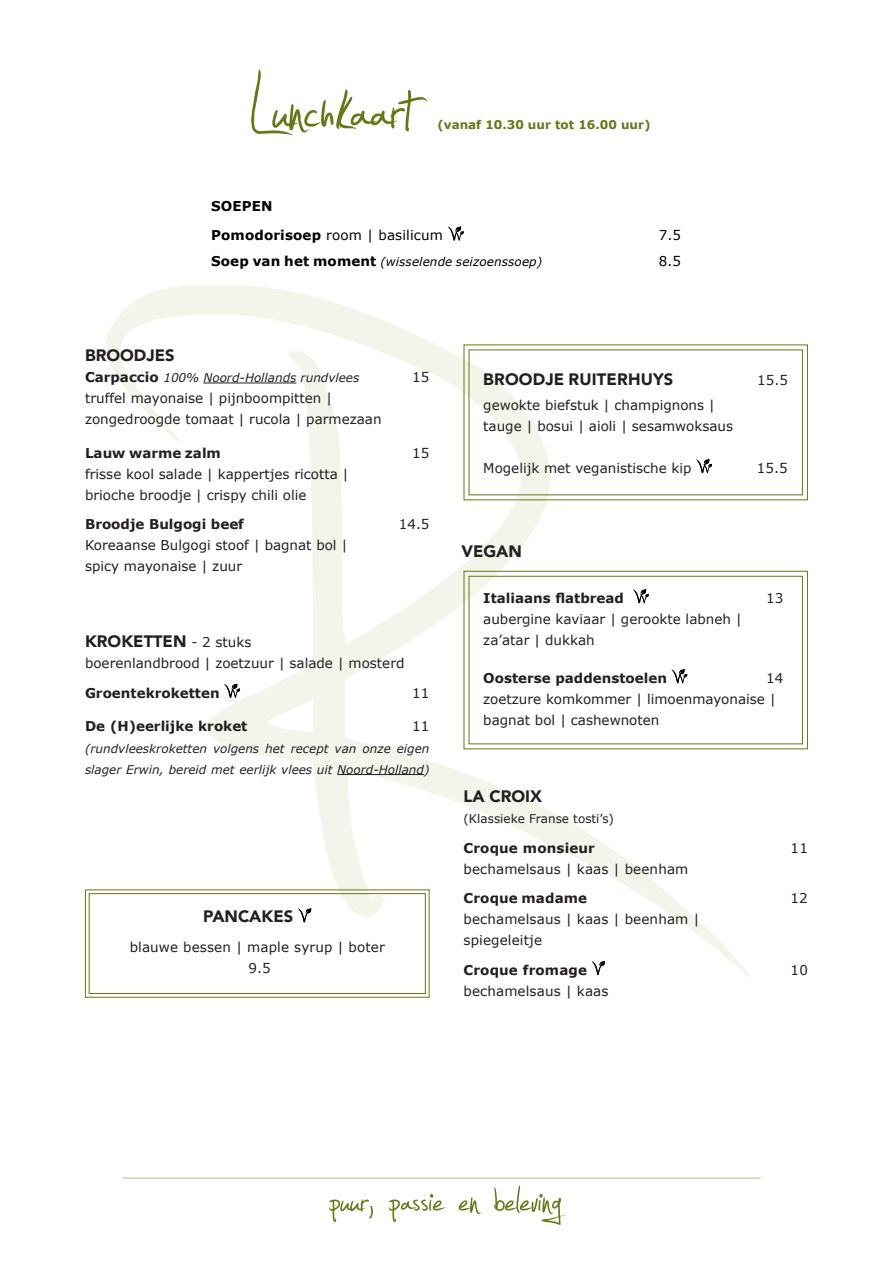
<style>
.page{position:relative;width:893px;height:1263px;background:#fff}
.page>*{position:absolute;margin:0;border:0;box-sizing:border-box;transform-origin:0 0}
.t1{font:135px "Jellyka Estryas Handwriting";color:#677717}
.t2{font:79.2px "Jellyka Estryas Handwriting";color:#677717}
.t3{font:900 16.5px "Avenir";color:#231f20}
.t4{font:13.5px/21px "Verdana";color:#231f20}
.t5{font:700 13.5px "Verdana";color:#231f20}
.t6{font:700 13.5px/29.5px "Verdana";letter-spacing:.01em;color:#000001}
.t7{font:13.5px "Verdana";color:#000001}
.t8{font:italic 12px/21px "Verdana";color:#231f20}
.t9{font:italic 12px "Verdana";letter-spacing:.01em;color:#000001}
.t10{font:700 12px "Verdana";color:#677717}
.t11{font:12px "Verdana";color:#231f20}
.s1{font-weight:400}
.s2{font-weight:700;font-style:normal;font-size:13.5px}
.s3{font-family:"Verdana";font-weight:400;font-size:13.5px}
</style>
<div class="page">
<hr style="left:123px;top:1177px;width:637px;height:1px;background:#bdc497">
<svg style="left:106px;top:285px;width:643px;height:692px"></svg>
<svg style="left:463px;top:344px;width:345px;height:157px"></svg>
<svg style="left:448px;top:226px;width:16px;height:14px"></svg>
<hr style="left:203px;top:383px;width:93px;height:1px;background:#231f20">
<hr style="left:337px;top:774px;width:87px;height:1px;background:#231f20">
<svg style="left:224px;top:684px;width:16px;height:14px"></svg>
<svg style="left:592px;top:961px;width:13px;height:14px"></svg>
<svg style="left:696px;top:459px;width:16px;height:14px"></svg>
<svg style="left:85px;top:889px;width:345px;height:109px"></svg>
<svg style="left:463px;top:570px;width:345px;height:180px"></svg>
<div style="left:468px;top:576px;width:335px;height:168px;border:1px solid #677717"></div>
<svg style="left:633px;top:589px;width:16px;height:14px"></svg>
<svg style="left:672px;top:669px;width:15px;height:14px"></svg>
<h1 class="t1" style="left:248px;top:53px;width:165px">Lunchkaart</h1>
<p class="t10" style="left:437px;top:117px;width:215px">(vanaf 10.30 uur tot 16.00 uur)</p>
<p class="t6" style="left:211px;top:191px;width:233px">SOEPEN<br>Pomodorisoep <span class="s1">room | basilicum</span></p>
<p class="t7" style="left:659px;top:227px;width:24px">7.5</p>
<p class="t9" style="left:211px;top:254px;width:333px"><span class="s2">Soep van het moment</span> (wisselende seizoenssoep)</p>
<p class="t7" style="left:659px;top:252px;width:24px">8.5</p>
<p class="t3" style="left:85px;top:341px;width:91px">BROODJES</p>
<p class="t8" style="left:85px;top:367px;width:276px"><span class="s2">Carpaccio</span> 100% Noord-Hollands rundvlees</p>
<p class="t4" style="left:412px;top:367px;width:19px">15</p>
<p class="t4" style="left:85px;top:388px;width:298px">truffel mayonaise | pijnboompitten | zongedroogde tomaat | rucola | parmezaan</p>
<p class="t5" style="left:85px;top:444px;width:137px">Lauw warme zalm</p>
<p class="t4" style="left:412px;top:442px;width:19px">15</p>
<p class="t4" style="left:85px;top:463px;width:265px">frisse kool salade | kappertjes ricotta | brioche broodje | crispy chili olie</p>
<p class="t5" style="left:85px;top:515px;width:160px">Broodje Bulgogi beef</p>
<p class="t4" style="left:399px;top:514px;width:32px">14.5</p>
<p class="t4" style="left:85px;top:535px;width:264px">Koreaanse Bulgogi stoof | bagnat bol | spicy mayonaise | zuur</p>
<p class="t3" style="left:85px;top:627px;width:168px">KROKETTEN <span class="s3">- 2 stuks</span></p>
<p class="t4" style="left:85px;top:653px;width:321px">boerenlandbrood | zoetzuur | salade | mosterd</p>
<p class="t5" style="left:85px;top:684px;width:136px">Groentekroketten</p>
<p class="t4" style="left:412px;top:682px;width:19px">11</p>
<p class="t5" style="left:85px;top:718px;width:164px">De (H)eerlijke kroket</p>
<p class="t4" style="left:412px;top:716px;width:19px">11</p>
<p class="t8" style="left:85px;top:738px;width:346px">(rundvleeskroketten volgens het recept van onze eigen slager Erwin, bereid met eerlijk vlees uit Noord-Holland)</p>
<p class="t3" style="left:203px;top:902px;width:92px">PANCAKES</p>
<p class="t4" style="left:130px;top:936px;width:257px;text-align:center">blauwe bessen | maple syrup | boter<br>9.5</p>
<p class="t3" style="left:483px;top:365px;width:192px">BROODJE RUITERHUYS</p>
<p class="t4" style="left:757px;top:370px;width:33px">15.5</p>
<p class="t4" style="left:483px;top:395px;width:251px">gewokte biefstuk | champignons | tauge | bosui | aioli | sesamwoksaus</p>
<p class="t4" style="left:483px;top:458px;width:210px">Mogelijk met veganistische kip</p>
<p class="t4" style="left:757px;top:458px;width:33px">15.5</p>
<p class="t3" style="left:461px;top:537px;width:62px">VEGAN</p>
<p class="t5" style="left:483px;top:589px;width:142px">Italiaans flatbread</p>
<p class="t4" style="left:766px;top:588px;width:19px">13</p>
<p class="t4" style="left:483px;top:609px;width:260px">aubergine kaviaar | gerookte labneh | za’atar | dukkah</p>
<p class="t5" style="left:483px;top:669px;width:185px">Oosterse paddenstoelen</p>
<p class="t4" style="left:483px;top:668px;width:302px;text-indent:283px">14 zoetzure komkommer | limoenmayonaise | bagnat bol | cashewnoten</p>
<p class="t3" style="left:463px;top:782px;width:80px">LA CROIX</p>
<p class="t11" style="left:463px;top:811px;width:152px">(Klassieke Franse tosti’s)</p>
<p class="t5" style="left:463px;top:839px;width:133px">Croque monsieur</p>
<p class="t4" style="left:791px;top:838px;width:19px">11</p>
<p class="t4" style="left:463px;top:859px;width:226px">bechamelsaus | kaas | beenham</p>
<p class="t5" style="left:463px;top:890px;width:125px">Croque madame</p>
<p class="t4" style="left:790px;top:888px;width:19px">12</p>
<p class="t4" style="left:463px;top:909px;width:238px">bechamelsaus | kaas | beenham | spiegeleitje</p>
<p class="t5" style="left:463px;top:961px;width:125px">Croque fromage</p>
<p class="t4" style="left:791px;top:960px;width:19px">10</p>
<p class="t4" style="left:463px;top:981px;width:147px">bechamelsaus | kaas</p>
<h2 class="t2" style="left:330px;top:1167px;width:235px">puur, passie en beleving</h2>
</div>
